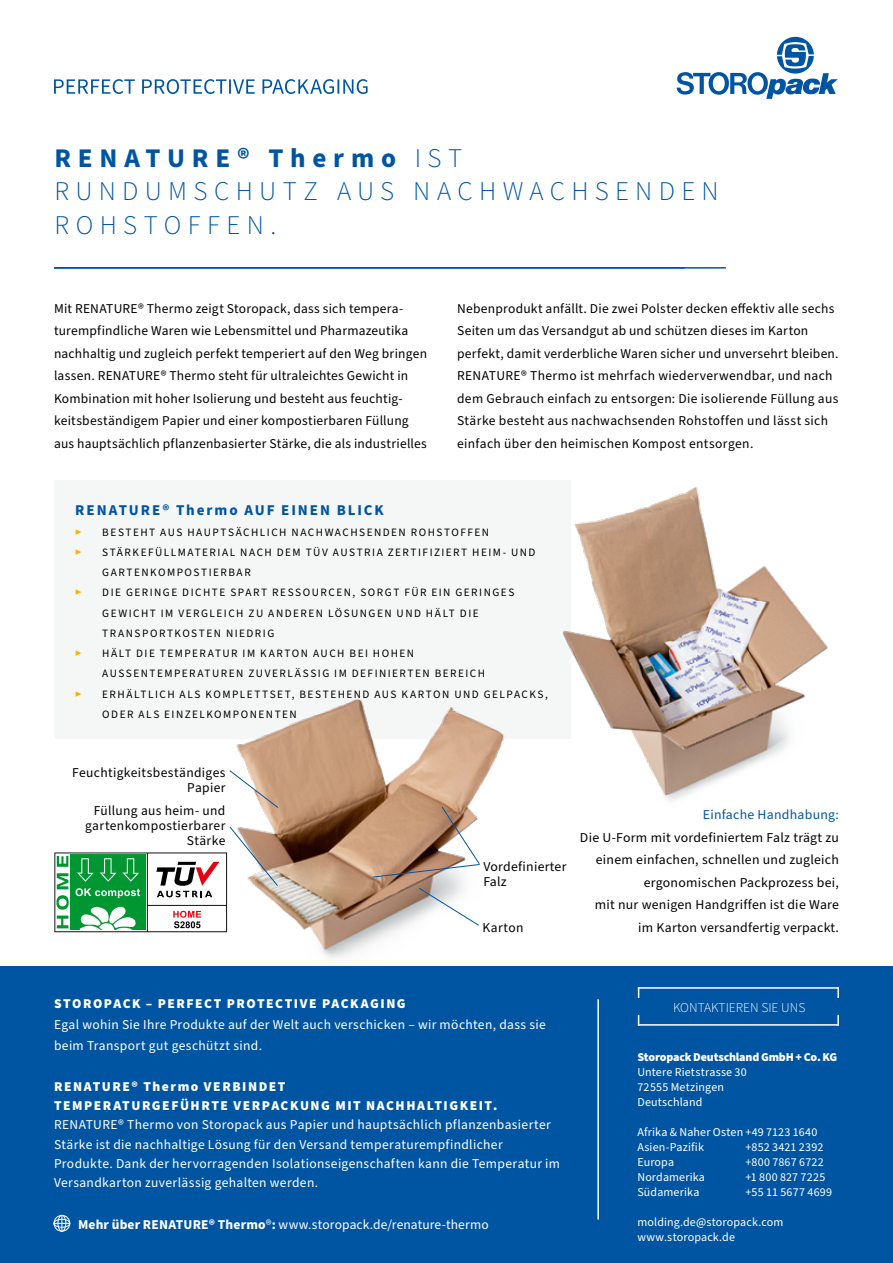
<style>
.page{position:relative;width:893px;height:1263px;background:#fff}
.page>*{position:absolute;margin:0;border:0;box-sizing:border-box;transform-origin:0 0}
.t1{font:300 27px/33.8px "Source Sans Pro";letter-spacing:.235em;color:#0055a3}
.t2{font:700 27px "Source Sans Pro";letter-spacing:.25em;color:#0055a3}
.t3{font:700 15px "Source Sans Pro";letter-spacing:.13em;color:#0055a3}
.Text_body_black__regular__9{font:13.5px/22.5px "Source Sans Pro";letter-spacing:.02em;color:#000}
.t4{font:13.5px/19.4px "Source Sans Pro";letter-spacing:.025em;color:#fff}
.t5{font:900 13.5px "Source Sans Pro";letter-spacing:.115em;color:#fff}
.Text_body_black__regular__9-2{font:13.5px "Source Sans Pro";letter-spacing:.02em;color:#0055a3}
.t6{font:300 13.5px "Source Sans Pro";color:#fff}
.t7{font:12px/15px "Source Sans Pro";letter-spacing:.015em;color:#fff}
.t8{font:11.25px/20.2px "Source Sans Pro";letter-spacing:.135em;color:#000}
.t9{font:11.25px "Source Sans Pro";color:#fab200}
.s1{font-weight:300}
.s2{font-weight:700}
.s3{font-weight:900}
</style>
<div class="page">
<img style="left:192px;top:740px;width:312px;height:218px">
<svg style="left:677px;top:37px;width:161px;height:62px"></svg>
<svg style="left:54px;top:79px;width:314px;height:15px"></svg>
<div style="left:0;top:966px;width:893px;height:297px;background:#0055a3"></div>
<hr style="left:597px;top:999px;width:2px;height:220px;background:#fff">
<svg style="left:54px;top:1215px;width:16px;height:16px"></svg>
<hr style="left:638px;top:987px;width:201px;height:2px;background:#fff">
<svg style="left:837px;top:987px;width:2px;height:11px"></svg>
<hr style="left:638px;top:1024px;width:201px;height:2px;background:#fff">
<svg style="left:837px;top:1015px;width:2px;height:11px"></svg>
<hr style="left:54px;top:267px;width:672px;height:2px;background:#0055a3">
<div style="left:54px;top:480px;width:516px;height:259px;background:#f5f6f6"></div>
<img style="left:562px;top:487px;width:266px;height:314px">
<img style="left:254px;top:685px;width:311px;height:55px">
<svg style="left:54px;top:826px;width:225px;height:106px"></svg>
<svg style="left:418px;top:887px;width:62px;height:39px"></svg>
<svg style="left:229px;top:770px;width:50px;height:39px"></svg>
<svg style="left:372px;top:806px;width:108px;height:72px"></svg>
<p class="t2" style="left:54px;top:139px;width:410px">RENATURE® Thermo <span class="s1">IST</span></p>
<p class="t1" style="left:54px;top:175px;width:666px">RUNDUMSCHUTZ AUS NACHWACHSENDEN<br>ROHSTOFFEN.</p>
<p class="Text_body_black__regular__9" style="left:54px;top:297px;width:375px">Mit RENATURE® Thermo zeigt Storopack, dass sich tempera&shy;turempfindliche Waren wie Lebensmittel und Pharmazeutika nachhaltig und zugleich perfekt temperiert auf den Weg bringen lassen. RENATURE® Thermo steht für ultraleichtes Gewicht in Kombination mit hoher Isolierung und besteht aus feuchtig&shy;keitsbeständigem Papier und einer kompostierbaren Füllung aus hauptsächlich pflanzenbasierter Stärke, die als industrielles</p>
<p class="Text_body_black__regular__9" style="left:457px;top:297px;width:383px">Nebenprodukt anfällt. Die zwei Polster decken effektiv alle sechs<br>Seiten um das Versandgut ab und schützen dieses im Karton perfekt, damit verderbliche Waren sicher und unversehrt bleiben.</p>
<p class="Text_body_black__regular__9" style="left:457px;top:365px;width:383px">RENATURE® Thermo ist mehrfach wiederverwendbar, und nach dem Gebrauch einfach zu entsorgen: Die isolierende Füllung aus Stärke besteht aus nachwachsenden Rohstoffen und lässt sich einfach über den heimischen Kompost entsorgen.</p>
<p class="t3" style="left:75px;top:500px;width:310px">RENATURE® Thermo AUF EINEN BLICK</p>
<p class="t9" style="left:75px;top:524px;width:8px">▶</p>
<p class="t8" style="left:102px;top:522px;width:388px">BESTEHT AUS HAUPTSÄCHLICH NACHWACHSENDEN ROHSTOFFEN</p>
<p class="t9" style="left:75px;top:545px;width:8px">▶</p>
<p class="t8" style="left:102px;top:542px;width:435px">STÄRKEFÜLLMATERIAL NACH DEM TÜV AUSTRIA ZERTIFIZIERT HEIM- UND<br>GARTENKOMPOSTIERBAR</p>
<p class="t9" style="left:75px;top:585px;width:8px">▶</p>
<p class="t8" style="left:102px;top:583px;width:414px">DIE GERINGE DICHTE SPART RESSOURCEN, SORGT FÜR EIN GERINGES<br>GEWICHT IM VERGLEICH ZU ANDEREN LÖSUNGEN UND HÄLT DIE<br>TRANSPORTKOSTEN NIEDRIG</p>
<p class="t9" style="left:75px;top:646px;width:8px">▶</p>
<p class="t8" style="left:102px;top:644px;width:384px">HÄLT DIE TEMPERATUR IM KARTON AUCH BEI HOHEN<br>AUSSENTEMPERATUREN ZUVERLÄSSIG IM DEFINIERTEN BEREICH</p>
<p class="t9" style="left:75px;top:686px;width:8px">▶</p>
<p class="t8" style="left:102px;top:684px;width:447px">ERHÄLTLICH ALS KOMPLETTSET, BESTEHEND AUS KARTON UND GELPACKS,<br>ODER ALS EINZELKOMPONENTEN</p>
<p class="Text_body_black__regular__9" style="left:72px;top:765px;width:155px;line-height:15px;text-align:right">Feuchtigkeitsbeständiges<br>Papier</p>
<p class="Text_body_black__regular__9" style="left:85px;top:804px;width:142px;line-height:15px;text-align:right">Füllung aus heim- und gartenkompostierbarer<br>Stärke</p>
<p class="Text_body_black__regular__9-2" style="left:703px;top:806px;width:138px">Einfache Handhabung:</p>
<p class="Text_body_black__regular__9" style="left:580px;top:826px;width:261px;text-align:right">Die U-Form mit vordefiniertem Falz trägt zu einem einfachen, schnellen und zugleich ergonomischen Packprozess bei,</p>
<p class="Text_body_black__regular__9" style="left:595px;top:894px;width:246px">mit nur wenigen Handgriffen ist die Ware</p>
<p class="Text_body_black__regular__9" style="left:638px;top:916px;width:202px">im Karton versandfertig verpackt.</p>
<p class="Text_body_black__regular__9" style="left:483px;top:859px;width:85px;line-height:15px">Vordefinierter<br>Falz</p>
<p class="Text_body_black__regular__9" style="left:483px;top:916px;width:42px">Karton</p>
<p class="t5" style="left:54px;top:994px;width:353px">STOROPACK – PERFECT PROTECTIVE PACKAGING</p>
<p class="t4" style="left:54px;top:1015px;width:493px;line-height:21px">Egal wohin Sie Ihre Produkte auf der Welt auch verschicken – wir möchten, dass sie beim Transport gut geschützt sind.</p>
<p class="t5" style="left:54px;top:1077px;width:233px">RENATURE® Thermo VERBINDET</p>
<p class="t5" style="left:54px;top:1096px;width:445px">TEMPERATURGEFÜHRTE VERPACKUNG MIT NACHHALTIGKEIT.</p>
<p class="t4" style="left:54px;top:1115px;width:508px">RENATURE® Thermo von Storopack aus Papier und hauptsächlich pflanzenbasierter Stärke ist die nachhaltige Lösung für den Versand temperaturempfindlicher Produkte. Dank der hervorragenden Isolationseigenschaften kann die Temperatur im Versandkarton zuverlässig gehalten werden.</p>
<p class="t4" style="left:78px;top:1215px;width:412px"><span class="s2">Mehr über RENATURE® Thermo</span>®<span class="s2">:</span> www.storopack.de/renature-thermo</p>
<p class="t6" style="left:673px;top:999px;width:134px">KONTAKTIEREN SIE UNS</p>
<p class="t7" style="left:637px;top:1049px;width:201px"><span class="s3">Storopack Deutschland GmbH + Co. KG<br></span>Untere Rietstrasse 30<br>72555 Metzingen<br>Deutschland</p>
<p class="t7" style="left:637px;top:1124px;width:182px">Afrika &amp; Naher Osten +49 7123 1640<br>Asien-Pazifik</p>
<p class="t7" style="left:745px;top:1139px;width:79px">+852 3421 2392</p>
<p class="t7" style="left:637px;top:1154px;width:38px">Europa</p>
<p class="t7" style="left:745px;top:1154px;width:80px">+800 7867 6722</p>
<p class="t7" style="left:637px;top:1169px;width:69px">Nordamerika</p>
<p class="t7" style="left:745px;top:1169px;width:81px">+1 800 827 7225</p>
<p class="t7" style="left:637px;top:1184px;width:63px">Südamerika</p>
<p class="t7" style="left:745px;top:1184px;width:88px">+55 11 5677 4699</p>
<p class="t7" style="left:637px;top:1214px;width:147px">molding.de@storopack.com www.storopack.de</p>
</div>
